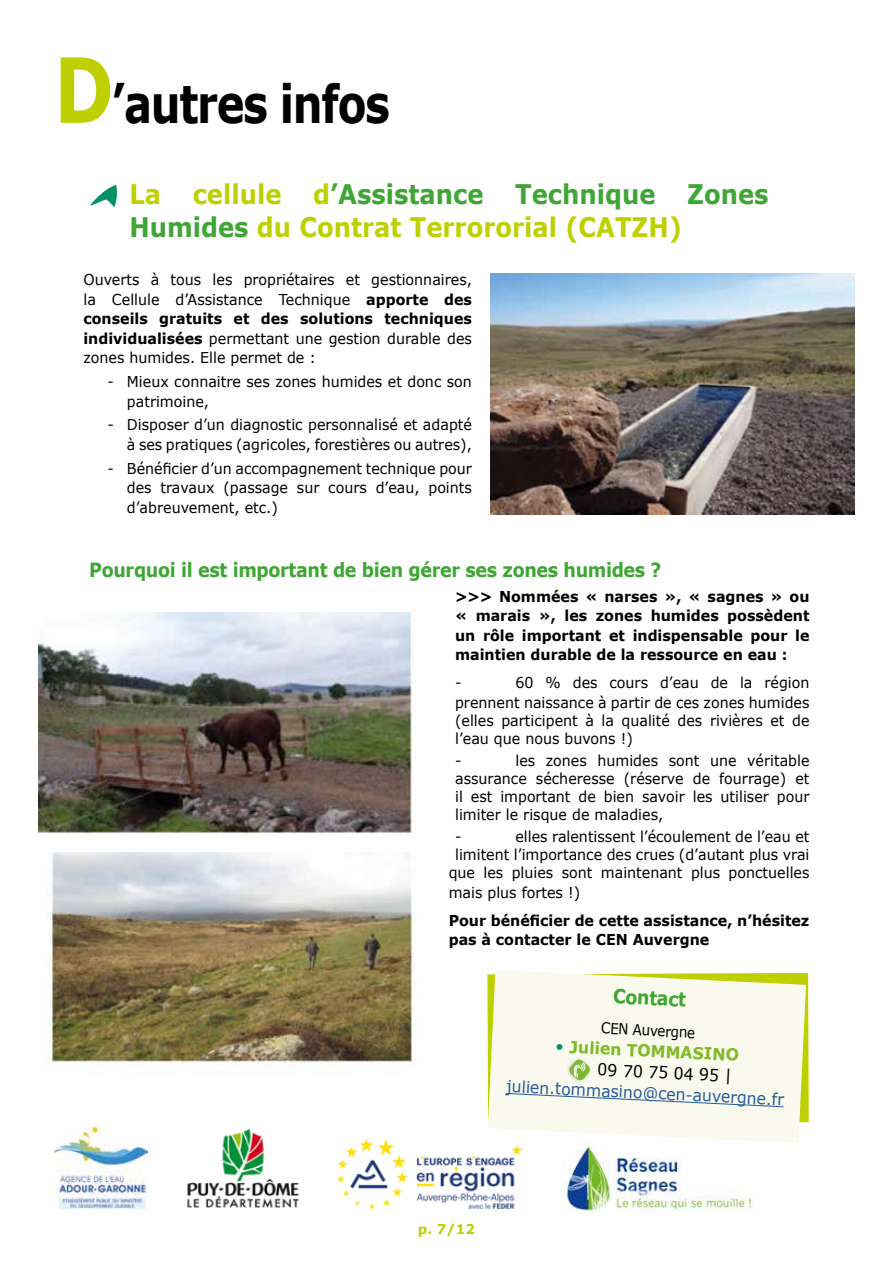
<style>
.page{position:relative;width:893px;height:1263px;background:#fff}
.page>*{position:absolute;margin:0;border:0;box-sizing:border-box;transform-origin:0 0}
.t1{font:700 52.5px "Verdana";letter-spacing:-.03em;color:#000;scale:.8 1}
.t2{font:700 27px/33px "Verdana";color:#bed000;scale:.9 1}
.t3{font:700 19.5px "Verdana";letter-spacing:-.02em;color:#3fa535;scale:.9 1}
.t4{font:16.5px "Verdana";color:#275b9b;scale:.95 1}
.t5{font:700 16.5px/20.9px "Verdana";color:#80ba27;scale:.95 1}
.t6{font:15px/19.5px "Verdana";color:#000;text-align:justify;scale:.95 1}
.t7{font:700 15px/19.5px "Verdana";color:#000;text-align:justify;scale:.95 1}
.t8{font:15px "Verdana";color:#000;scale:.9 1}
.t9{font:700 13.5px "Verdana";color:#bed000}
.s1{font-size:90px;color:#bed000}
.s2{color:#3fa535}
.s3{font-weight:700}
.s4{font-weight:400;color:#029064}
.s5{font-weight:400;color:#000}
</style>
<div class="page">
<svg style="left:90px;top:185px;width:27px;height:22px"></svg>
<img style="left:490px;top:274px;width:365px;height:240px">
<img style="left:38px;top:612px;width:378px;height:223px">
<img style="left:49px;top:853px;width:368px;height:222px">
<img style="left:54px;top:1127px;width:93px;height:82px">
<img style="left:187px;top:1128px;width:112px;height:80px">
<img style="left:338px;top:1138px;width:183px;height:71px">
<img style="left:563px;top:1144px;width:191px;height:69px">
<svg style="left:488px;top:970px;width:318px;height:173px;background:#f6f8e3"></svg>
<svg style="left:505px;top:1092px;width:280px;height:16px;background:#ebf0e7"></svg>
<img style="left:565px;top:1056px;width:28px;height:28px">
<svg style="left:569px;top:1059px;width:21px;height:22px"></svg>
<h1 class="t1" style="left:54px;top:67px;width:422px"><span class="s1">D</span>’autres infos</h1>
<h2 class="t2" style="left:129px;top:177px;width:712px">La cellule d<span class="s2">’Assistance Technique Zones<br>Humides</span> du Contrat Terrororial (CATZH)</h2>
<p class="t6" style="left:83px;top:270px;width:410px">Ouverts à tous les propriétaires et gestionnaires, la Cellule d’Assistance Technique <span class="s3">apporte des conseils gratuits et des solutions techniques individualisées</span> permettant une gestion durable des zones humides. Elle permet de :</p>
<p class="t6" style="left:127px;top:372px;width:365px;text-indent:-19px">- Mieux connaitre ses zones humides et donc son patrimoine,</p>
<p class="t6" style="left:107px;top:415px;width:385px;text-align:right">- Disposer d’un diagnostic personnalisé et adapté à ses pratiques (agricoles, forestières ou autres),</p>
<p class="t6" style="left:127px;top:458px;width:365px;text-indent:-19px">- Bénéficier d’un accompagnement technique pour des travaux (passage sur cours d’eau, points d’abreuvement, etc.)</p>
<h3 class="t3" style="left:89px;top:556px;width:637px">Pourquoi il est important de bien gérer ses zones humides ?</h3>
<p class="t7" style="left:455px;top:586px;width:375px">&gt;&gt;&gt; Nommées « narses », « sagnes » ou « marais », les zones humides possèdent un rôle important et indispensable pour le maintien durable de la ressource en eau :</p>
<p class="t6" style="left:455px;top:673px;width:8px">-</p>
<p class="t6" style="left:455px;top:673px;width:375px;text-align:right">60 % des cours d’eau de la région prennent naissance à partir de ces zones humides</p>
<p class="t6" style="left:455px;top:711px;width:375px;line-height:18px">(elles participent à la qualité des rivières et de l’eau que nous buvons !)</p>
<p class="t6" style="left:455px;top:751px;width:8px">-</p>
<p class="t6" style="left:455px;top:751px;width:375px;line-height:18px;text-indent:60px">les zones humides sont une véritable assurance sécheresse (réserve de fourrage) et il est important de bien savoir les utiliser pour limiter le risque de maladies,</p>
<p class="t6" style="left:455px;top:827px;width:8px">-</p>
<p class="t6" style="left:449px;top:828px;width:381px;line-height:18px;text-align:right">elles ralentissent l’écoulement de l’eau et<br>limitent l’importance des crues (d’autant plus vrai que les pluies sont maintenant plus ponctuelles</p>
<p class="t6" style="left:449px;top:882px;width:140px">mais plus fortes !)</p>
<p class="t7" style="left:449px;top:910px;width:381px">Pour bénéficier de cette assistance, n’hésitez pas à contacter le CEN Auvergne</p>
<h3 class="t3" style="left:614px;top:982px;width:83px;rotate:3deg">Contact</h3>
<p class="t8" style="left:602px;top:1017px;width:106px;rotate:3deg">CEN Auvergne</p>
<p class="t5" style="left:599px;top:1037px;width:149px;text-indent:-43px;rotate:3deg"><span class="s4">•</span> Julien TOMMASINO<br><span class="s5">09 70 75 04 95 |</span></p>
<p class="t4" style="left:507px;top:1074px;width:294px;rotate:3deg">julien.tommasino@cen-auvergne.fr</p>
<p class="t9" style="left:418px;top:1220px;width:59px">p. 7/12</p>
</div>
